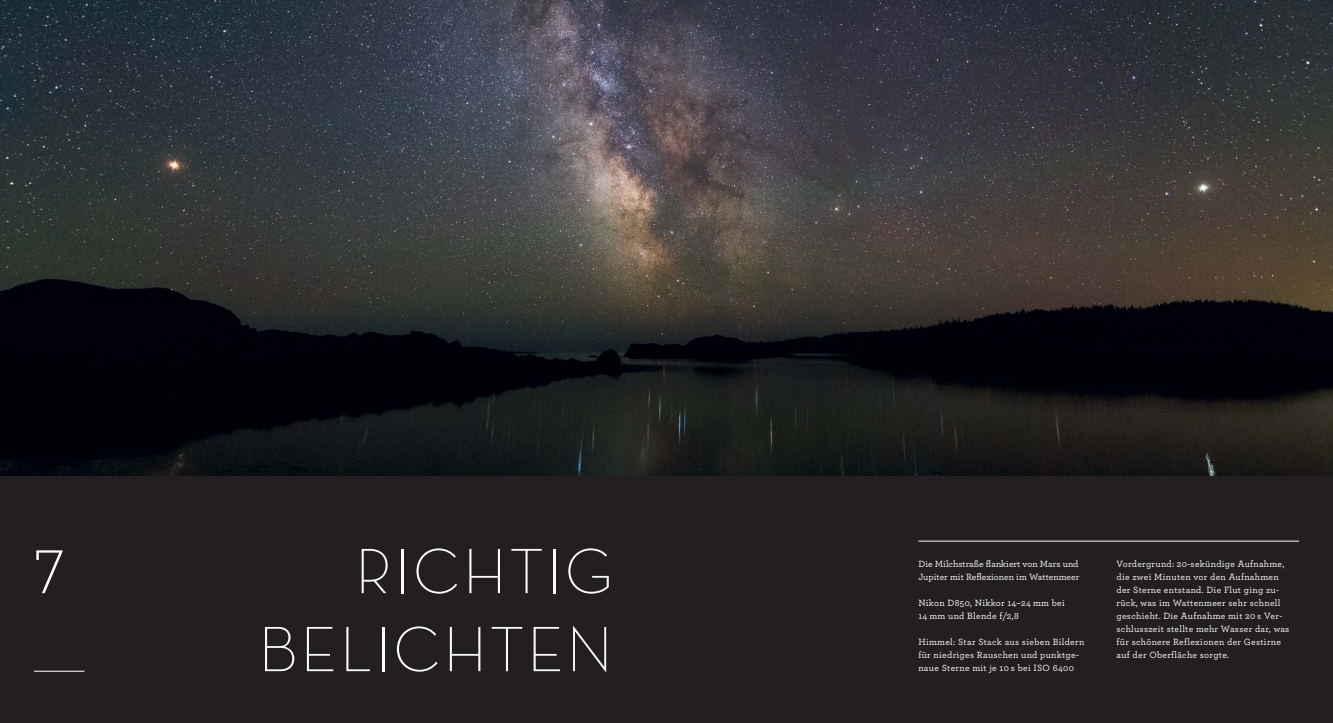
<style>
.page{position:relative;width:1333px;height:723px;background:#fff}
.page>*{position:absolute;margin:0;border:0;box-sizing:border-box;transform-origin:0 0}
.t1{font:300 65px/78px "Neutra Disp";letter-spacing:.05em;color:#fafbfb;text-align:right}
.t2{font:300 65px "Archer";color:#fff}
.t3{font:500 9.5px/13px "Archer Pro";letter-spacing:.03em;color:#fafbfb}
.t4{font:500 9.5px/13px "Archer Pro";color:#fafbfb}
</style>
<div class="page">
<img style="left:0;top:0;width:1332px;height:476px">
<div style="left:0;top:476px;width:1332px;height:247px;background:#231f20"></div>
<hr style="left:34px;top:671px;width:50px;height:1px;background:#fff">
<hr style="left:918px;top:541px;width:380px;height:1px;background:#fff">
<h1 class="t1" style="left:258px;top:533px;width:355px">RICHTIG<br>BELICHTEN</h1>
<h1 class="t2" style="left:34px;top:546px;width:32px">7</h1>
<p class="t4" style="left:918px;top:558px;width:162px">Die Milchstraße flankiert von Mars und<br>Jupiter mit Reflexionen im Wattenmeer</p>
<p class="t3" style="left:918px;top:597px;width:148px">Nikon D850, Nikkor 14–24-mm bei<br>14-mm und Blende f/2,8</p>
<p class="t3" style="left:918px;top:636px;width:167px">Himmel: Star Stack aus sieben Bildern für niedriges Rauschen und punktge&shy;naue Sterne mit je 10-s bei ISO 6400</p>
<p class="t3" style="left:1116px;top:558px;width:174px">Vordergrund: 20-sekündige Aufnahme, die zwei Minuten vor den Aufnahmen der Sterne entstand. Die Flut ging zu&shy;rück, was im Wattenmeer sehr schnell geschieht. Die Aufnahme mit 20-s Ver&shy;schlusszeit stellte mehr Wasser dar, was für schönere Reflexionen der Gestirne auf der Oberfläche sorgte.</p>
</div>
